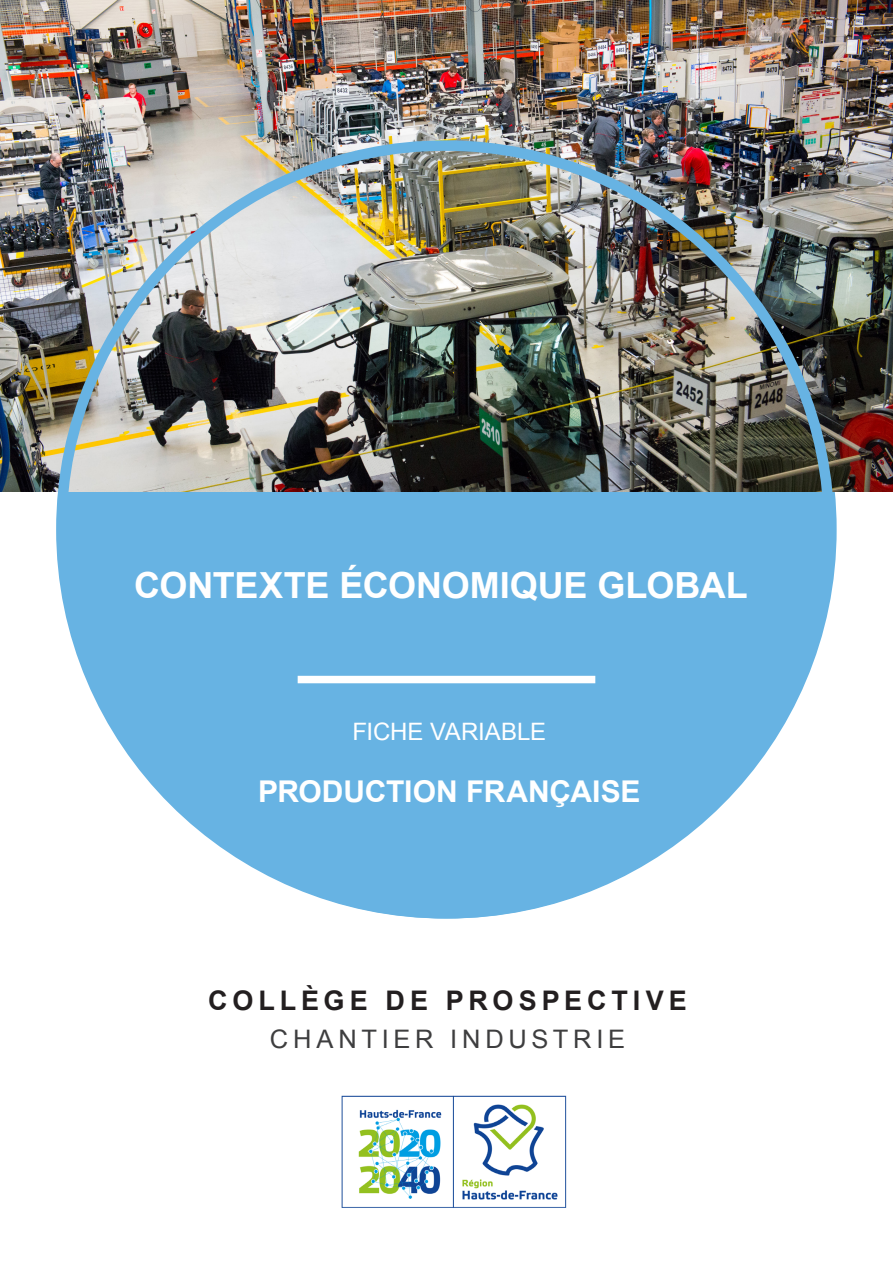
<style>
.page{position:relative;width:893px;height:1263px;background:#fff}
.page>*{position:absolute;margin:0;border:0;box-sizing:border-box;transform-origin:0 0}
.t1{font:700 36px "Arial";letter-spacing:-.005em;color:#fff}
.t2{font:700 30px "Arial";letter-spacing:-.005em;color:#fff}
.t3{font:700 27px "Arial";letter-spacing:.18em;color:#231f20}
.t4{font:25.5px "Arial";letter-spacing:.185em;color:#3e3e3f}
.t5{font:24px "Arial";letter-spacing:-.005em;color:#fff}
</style>
<div class="page">
<div style="left:64px;top:146px;width:767px;height:767px;background:#67b3e3;border-radius:50%"></div>
<img style="left:341px;top:1095px;width:226px;height:113px">
<img style="left:0;top:0;width:893px;height:491px">
<div style="left:298px;top:676px;width:297px;height:7px;background:#fff"></div>
<p class="t1" style="left:134px;top:561px;width:615px">CONTEXTE ÉCONOMIQUE GLOBAL</p>
<p class="t5" style="left:352px;top:716px;width:195px">FICHE VARIABLE</p>
<p class="t2" style="left:258px;top:771px;width:384px">PRODUCTION FRANÇAISE</p>
<p class="t3" style="left:208px;top:983px;width:480px">COLLÈGE DE PROSPECTIVE</p>
<p class="t4" style="left:270px;top:1023px;width:357px">CHANTIER INDUSTRIE</p>
</div>
